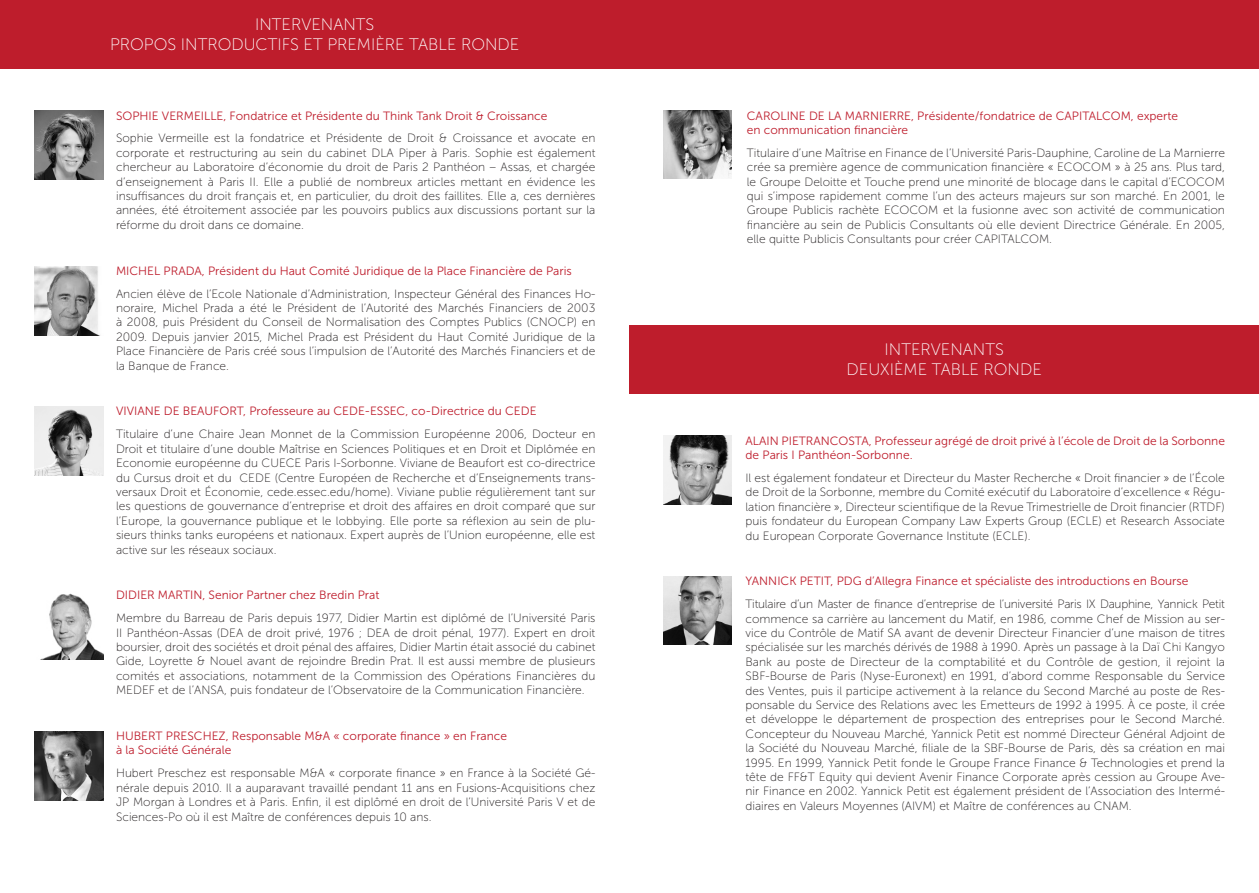
<style>
.page{position:relative;width:1259px;height:893px;background:#fff}
.page>*{position:absolute;margin:0;border:0;box-sizing:border-box;transform-origin:0 0}
.t1{font:16.65px/20px "Museo Sans 100";color:#fff;text-align:center}
.t2{font:12px/14.4px "Museo Sans 100";color:#231f20;text-align:justify}
.t3{font:12px/14.4px "Museo Sans 300";color:#be1d2c}
</style>
<div class="page">
<div style="left:0;top:0;width:1258px;height:68px;background:#be1d2c"></div>
<div style="left:629px;top:325px;width:629px;height:68px;background:#be1d2c"></div>
<img style="left:34px;top:111px;width:69px;height:69px">
<img style="left:34px;top:266px;width:65px;height:69px">
<img style="left:34px;top:407px;width:69px;height:69px">
<img style="left:40px;top:593px;width:63px;height:67px">
<img style="left:34px;top:732px;width:69px;height:69px">
<img style="left:663px;top:111px;width:69px;height:68px">
<img style="left:663px;top:436px;width:69px;height:68px">
<img style="left:663px;top:577px;width:69px;height:68px">
<h1 class="t1" style="left:110px;top:15px;width:411px">INTERVENANTS<br>PROPOS INTRODUCTIFS ET PREMIÈRE TABLE RONDE</h1>
<p class="t3" style="left:116px;top:108px;width:433px">SOPHIE VERMEILLE, Fondatrice et Présidente du Think Tank Droit &amp; Croissance</p>
<p class="t2" style="left:116px;top:131px;width:481px">Sophie Vermeille est la fondatrice et Présidente de Droit &amp; Croissance et avocate en corporate et restructuring au sein du cabinet DLA Piper à Paris. Sophie est également chercheur au Laboratoire d’économie du droit de Paris 2 Panthéon – Assas, et chargée d’enseignement à Paris II. Elle a publié de nombreux articles mettant en évidence les insuffisances du droit français et, en particulier, du droit des faillites. Elle a, ces dernières années, été étroitement associée par les pouvoirs publics aux discussions portant sur la réforme du droit dans ce domaine.</p>
<p class="t3" style="left:116px;top:263px;width:457px">MICHEL PRADA, Président du Haut Comité Juridique de la Place Financière de Paris</p>
<p class="t2" style="left:116px;top:286px;width:481px">Ancien élève de l’Ecole Nationale d’Administration, Inspecteur Général des Finances Ho&shy;noraire, Michel Prada a été le Président de l’Autorité des Marchés Financiers de 2003 à 2008, puis Président du Conseil de Normalisation des Comptes Publics (CNOCP) en 2009. Depuis janvier 2015, Michel Prada est Président du Haut Comité Juridique de la Place Financière de Paris créé sous l’impulsion de l’Autorité des Marchés Financiers et de la Banque de France.</p>
<p class="t3" style="left:116px;top:404px;width:422px">VIVIANE DE BEAUFORT, Professeure au CEDE-ESSEC, co-Directrice du CEDE</p>
<p class="t2" style="left:116px;top:427px;width:481px">Titulaire d’une Chaire Jean Monnet de la Commission Européenne 2006, Docteur en Droit et titulaire d’une double Maîtrise en Sciences Politiques et en Droit et Diplômée en Economie européenne du CUECE Paris I-Sorbonne. Viviane de Beaufort est co-directrice du Cursus droit et du CEDE (Centre Européen de Recherche et d’Enseignements trans&shy;versaux Droit et Économie, cede.essec.edu/home). Viviane publie régulièrement tant sur les questions de gouvernance d’entreprise et droit des affaires en droit comparé que sur l’Europe, la gouvernance publique et le lobbying. Elle porte sa réflexion au sein de plu&shy;sieurs thinks tanks européens et nationaux. Expert auprès de l’Union européenne, elle est active sur les réseaux sociaux.</p>
<p class="t3" style="left:116px;top:588px;width:265px">DIDIER MARTIN, Senior Partner chez Bredin Prat</p>
<p class="t2" style="left:116px;top:611px;width:481px">Membre du Barreau de Paris depuis 1977, Didier Martin est diplômé de l’Université Paris II Panthéon-Assas (DEA de droit privé, 1976 ; DEA de droit pénal, 1977). Expert en droit boursier, droit des sociétés et droit pénal des affaires, Didier Martin était associé du cabinet Gide, Loyrette &amp; Nouel avant de rejoindre Bredin Prat. Il est aussi membre de plusieurs comités et associations, notamment de la Commission des Opérations Financières du MEDEF et de l’ANSA, puis fondateur de l’Observatoire de la Communication Financière.</p>
<p class="t3" style="left:116px;top:729px;width:393px">HUBERT PRESCHEZ, Responsable M&amp;A « corporate finance » en France à la Société Générale</p>
<p class="t2" style="left:116px;top:766px;width:481px">Hubert Preschez est responsable M&amp;A « corporate finance » en France à la Société Gé&shy;nérale depuis 2010. Il a auparavant travaillé pendant 11 ans en Fusions-Acquisitions chez JP Morgan à Londres et à Paris. Enfin, il est diplômé en droit de l’Université Paris V et de Sciences-Po où il est Maître de conférences depuis 10 ans.</p>
<p class="t3" style="left:747px;top:108px;width:433px">CAROLINE DE LA MARNIERRE, Présidente/fondatrice de CAPITALCOM, experte en communication financière</p>
<p class="t2" style="left:747px;top:146px;width:479px">Titulaire d’une Maîtrise en Finance de l’Université Paris-Dauphine, Caroline de La Marnierre crée sa première agence de communication financière « ECOCOM » à 25 ans. Plus tard, le Groupe Deloitte et Touche prend une minorité de blocage dans le capital d’ECOCOM qui s’impose rapidement comme l’un des acteurs majeurs sur son marché. En 2001, le Groupe Publicis rachète ECOCOM et la fusionne avec son activité de communication financière au sein de Publicis Consultants où elle devient Directrice Générale. En 2005, elle quitte Publicis Consultants pour créer CAPITALCOM.</p>
<h1 class="t1" style="left:846px;top:340px;width:197px">INTERVENANTS<br>DEUXIÈME TABLE RONDE</h1>
<p class="t3" style="left:745px;top:433px;width:481px">ALAIN PIETRANCOSTA, Professeur agrégé de droit privé à l’école de Droit de la Sorbonne de Paris I Panthéon-Sorbonne.</p>
<p class="t2" style="left:745px;top:471px;width:481px">Il est également fondateur et Directeur du Master Recherche « Droit financier » de l’École de Droit de la Sorbonne, membre du Comité exécutif du Laboratoire d’excellence « Régu&shy;lation financière », Directeur scientifique de la Revue Trimestrielle de Droit financier (RTDF) puis fondateur du European Company Law Experts Group (ECLE) et Research Associate du European Corporate Governance Institute (ECLE).</p>
<p class="t3" style="left:745px;top:574px;width:444px">YANNICK PETIT, PDG d’Allegra Finance et spécialiste des introductions en Bourse</p>
<p class="t2" style="left:745px;top:597px;width:481px">Titulaire d’un Master de finance d’entreprise de l’université Paris IX Dauphine, Yannick Petit commence sa carrière au lancement du Matif, en 1986, comme Chef de Mission au ser&shy;vice du Contrôle de Matif SA avant de devenir Directeur Financier d’une maison de titres spécialisée sur les marchés dérivés de 1988 à 1990. Après un passage à la Daï Chi Kangyo Bank au poste de Directeur de la comptabilité et du Contrôle de gestion, il rejoint la SBF-Bourse de Paris (Nyse-Euronext) en 1991, d’abord comme Responsable du Service des Ventes, puis il participe activement à la relance du Second Marché au poste de Res&shy;ponsable du Service des Relations avec les Emetteurs de 1992 à 1995. À ce poste, il crée et développe le département de prospection des entreprises pour le Second Marché.<br>Concepteur du Nouveau Marché, Yannick Petit est nommé Directeur Général Adjoint de la Société du Nouveau Marché, filiale de la SBF-Bourse de Paris, dès sa création en mai 1995. En 1999, Yannick Petit fonde le Groupe France Finance &amp; Technologies et prend la tête de FF&amp;T Equity qui devient Avenir Finance Corporate après cession au Groupe Ave&shy;nir Finance en 2002. Yannick Petit est également président de l’Association des Intermé&shy;diaires en Valeurs Moyennes (AIVM) et Maître de conférences au CNAM.</p>
</div>
